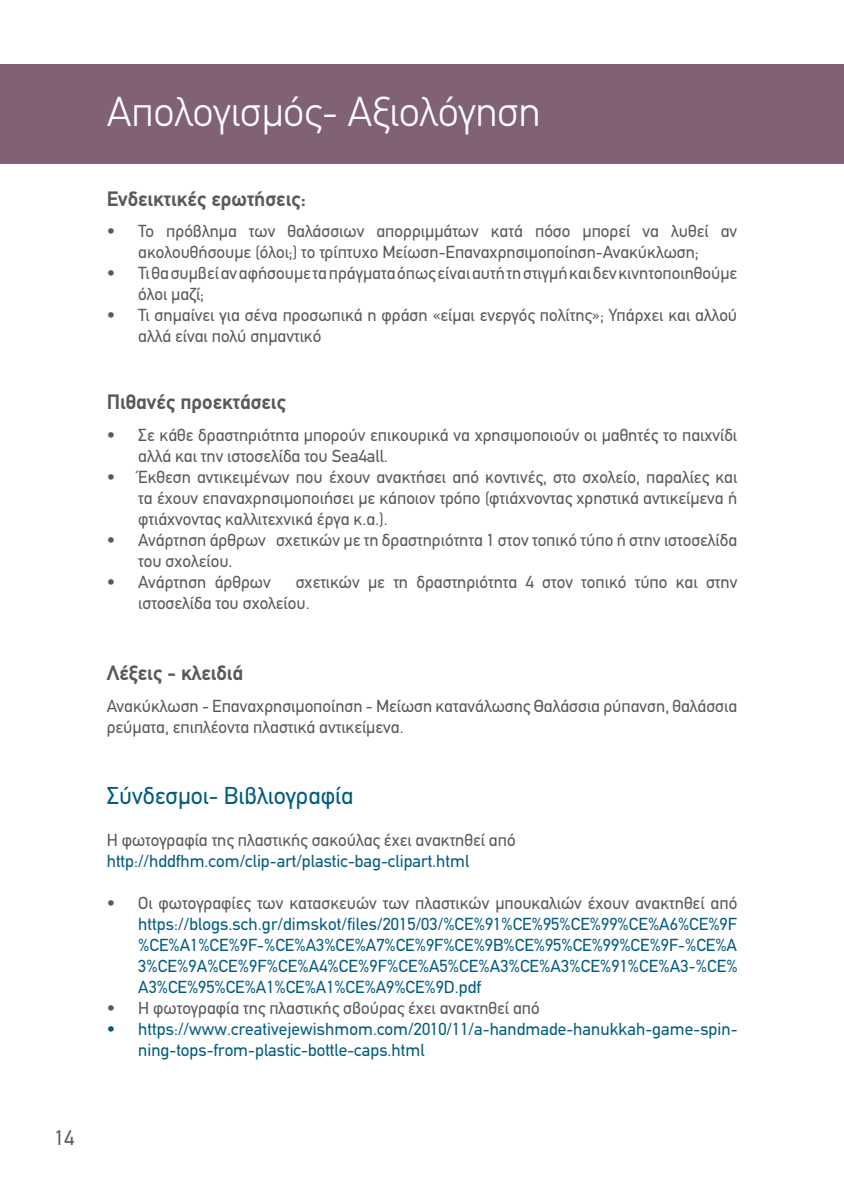
<style>
.page{position:relative;width:844px;height:1191px;background:#fff}
.page>*{position:absolute;margin:0;border:0;box-sizing:border-box;transform-origin:0 0}
.t1{font:300 42px "PF Din Text";color:#fff}
.t2{font:24.5px "PF Din Text";color:#005b7e}
.t3{font:700 21px "PF Din Text";color:#58595b}
.t4{font:21px "PF Din Text";color:#58595b}
.t5{font:17.5px/21px "PF Din Text";color:#58595b}
.t6{font:17.5px/21px "PF Din Text";color:#005b7e;text-align:justify}
</style>
<div class="page">
<div style="left:0;top:64px;width:843px;height:100px;background:#806175"></div>
<p class="t4" style="left:55px;top:1125px;width:21px">14</p>
<h1 class="t1" style="left:107px;top:86px;width:435px">Απολογισμός- Αξιολόγηση</h1>
<p class="t3" style="left:107px;top:186px;width:201px">Ενδεικτικές ερωτήσεις:</p>
<p class="t5" style="left:107px;top:221px;width:632px;text-align:center">• Το πρόβλημα των θαλάσσιων απορριμμάτων κατά πόσο μπορεί να λυθεί αν ακολουθήσουμε (όλοι;) το τρίπτυχο Μείωση-Επαναχρησιμοποίηση-Ανακύκλωση;</p>
<p class="t5" style="left:138px;top:263px;width:600px;text-indent:-32px">• Τι θα συμβεί αν αφήσουμε τα πράγματα όπως είναι αυτή τη στιγμή και δεν κινητοποιηθούμε όλοι μαζί;</p>
<p class="t5" style="left:138px;top:305px;width:600px;text-indent:-32px">• Τι σημαίνει για σένα προσωπικά η φράση «είμαι ενεργός πολίτης»; Υπάρχει και αλλού αλλά είναι πολύ σημαντικό</p>
<p class="t3" style="left:107px;top:390px;width:181px">Πιθανές προεκτάσεις</p>
<p class="t5" style="left:138px;top:424px;width:600px;text-indent:-32px">• Σε κάθε δραστηριότητα μπορούν επικουρικά να χρησιμοποιούν οι μαθητές το παιχνίδι αλλά και την ιστοσελίδα του Sea4all.</p>
<p class="t5" style="left:138px;top:466px;width:600px;text-align:justify;text-indent:-32px">• Έκθεση αντικειμένων που έχουν ανακτήσει από κοντινές, στο σχολείο, παραλίες και τα έχουν επαναχρησιμοποιήσει με κάποιον τρόπο (φτιάχνοντας χρηστικά αντικείμενα ή φτιάχνοντας καλλιτεχνικά έργα κ.α.).</p>
<p class="t5" style="left:138px;top:529px;width:600px;text-indent:-32px">• Ανάρτηση άρθρων σχετικών με τη δραστηριότητα 1 στον τοπικό τύπο ή στην ιστοσελίδα του σχολείου.</p>
<p class="t5" style="left:107px;top:571px;width:165px">• Ανάρτηση άρθρων</p>
<p class="t5" style="left:138px;top:571px;width:600px;text-indent:157px">σχετικών με τη δραστηριότητα 4 στον τοπικό τύπο και στην ιστοσελίδα του σχολείου.</p>
<p class="t3" style="left:107px;top:661px;width:138px">Λέξεις - κλειδιά</p>
<p class="t5" style="left:107px;top:695px;width:632px">Ανακύκλωση - Επαναχρησιμοποίηση - Μείωση κατανάλωσης Θαλάσσια ρύπανση, θαλάσσια ρεύματα, επιπλέοντα πλαστικά αντικείμενα.</p>
<h2 class="t2" style="left:107px;top:781px;width:248px">Σύνδεσμοι- Βιβλιογραφία</h2>
<p class="t5" style="left:107px;top:830px;width:410px">Η φωτογραφία της πλαστικής σακούλας έχει ανακτηθεί από</p>
<p class="t6" style="left:107px;top:851px;width:364px">http://hddfhm.com/clip-art/plastic-bag-clipart.html</p>
<p class="t5" style="left:107px;top:893px;width:632px">• Οι φωτογραφίες των κατασκευών των πλαστικών μπουκαλιών έχουν ανακτηθεί από</p>
<p class="t6" style="left:138px;top:914px;width:600px">https://blogs.sch.gr/dimskot/files/2015/03/%CE%91%CE%95%CE%99%CE%A6%CE%9F %CE%A1%CE%9F-%CE%A3%CE%A7%CE%9F%CE%9B%CE%95%CE%99%CE%9F-%CE%A 3%CE%9A%CE%9F%CE%A4%CE%9F%CE%A5%CE%A3%CE%A3%CE%91%CE%A3-%CE% A3%CE%95%CE%A1%CE%A1%CE%A9%CE%9D.pdf</p>
<p class="t5" style="left:107px;top:998px;width:434px">• Η φωτογραφία της πλαστικής σβούρας έχει ανακτηθεί από</p>
<p class="t6" style="left:138px;top:1019px;width:600px;text-indent:-32px">• https://www.creativejewishmom.com/2010/11/a-handmade-hanukkah-game-spin&shy;ning-tops-from-plastic-bottle-caps.html</p>
</div>
